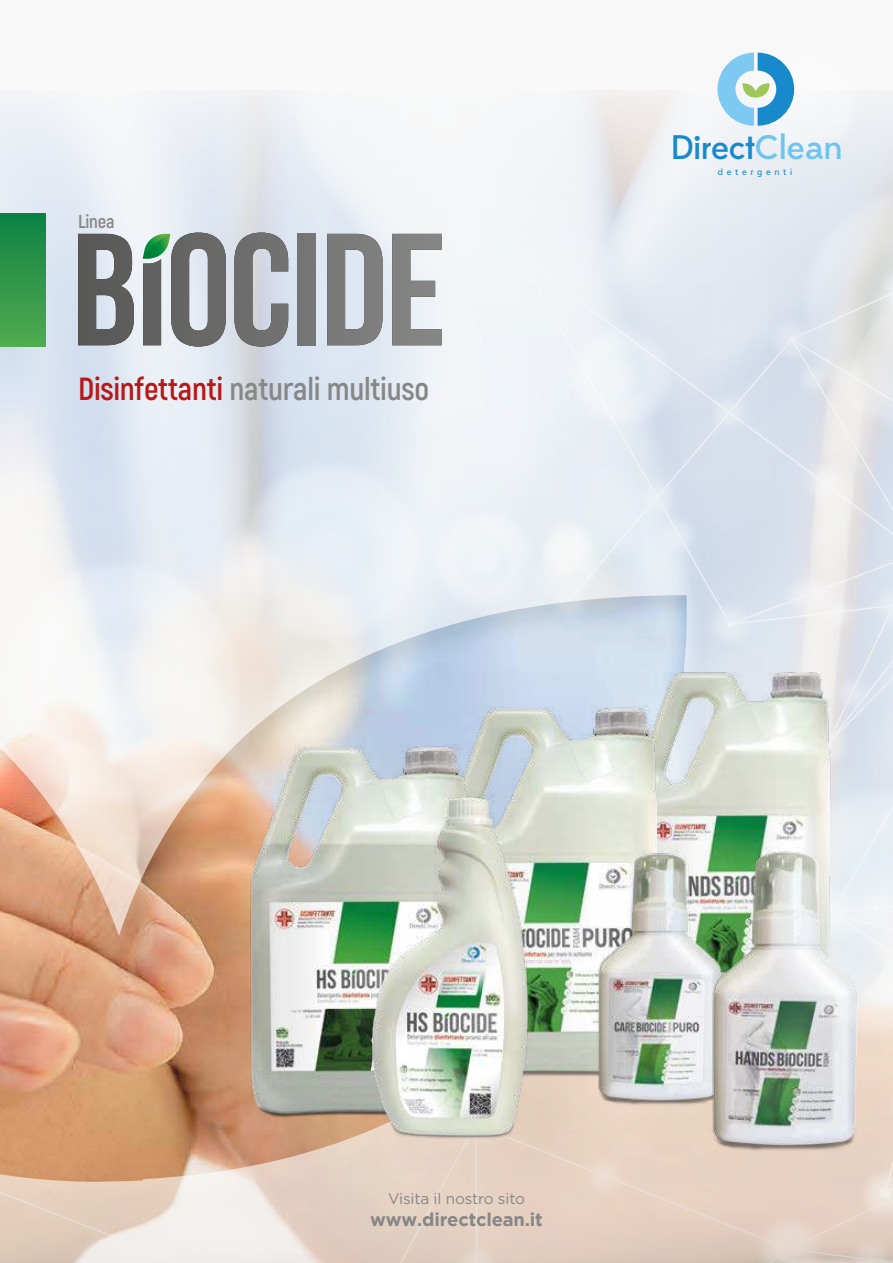
<style>
.page{position:relative;width:893px;height:1263px;background:#fff}
.page>*{position:absolute;margin:0;border:0;box-sizing:border-box;transform-origin:0 0}
.t1{font:500 34.05px "Edmondsans";letter-spacing:-.025em;color:#188acb}
.t2{font:700 31.95px "Akrobat";letter-spacing:-.01em;color:#878787}
.t3{font:700 18.75px "Akrobat";letter-spacing:-.01em;color:#878787}
.t4{font:700 18.3px "Gotham";letter-spacing:-.01em;color:#878787}
.t5{font:15.3px "Gotham";letter-spacing:-.01em;color:#878787}
.t6{font:9.15px "Carto Gothic Std";letter-spacing:.395em;color:#188acb}
.s1{color:#b81817}
.s2{color:#6dc4ef}
</style>
<div class="page">
<svg style="left:0;top:1136px;width:893px;height:127px;background:#e3ccbc"></svg>
<img style="left:640px;top:1136px;width:241px;height:47px">
<img style="left:288px;top:1136px;width:282px;height:36px">
<img style="left:0;top:90px;width:893px;height:1046px">
<img style="left:0;top:529px;width:273px;height:308px">
<img style="left:770px;top:197px;width:123px;height:266px">
<img style="left:734px;top:756px;width:159px;height:308px">
<img style="left:451px;top:467px;width:124px;height:185px">
<img style="left:528px;top:284px;width:185px;height:185px">
<img style="left:713px;top:52px;width:180px;height:145px">
<img style="left:208px;top:431px;width:243px;height:242px">
<img style="left:0;top:435px;width:32px;height:204px">
<div style="left:0;top:214px;width:45px;height:133px;background:linear-gradient(to bottom,#0e8143,#51ac4f)"></div>
<svg style="left:78px;top:234px;width:56px;height:111px;background:#7b7d7f"></svg>
<svg style="left:234px;top:233px;width:54px;height:114px;background:#97999d"></svg>
<div style="left:298px;top:234px;width:18px;height:111px;background:#757575"></div>
<svg style="left:327px;top:234px;width:55px;height:111px;background:#96989a"></svg>
<svg style="left:392px;top:234px;width:50px;height:111px"></svg>
<svg style="left:143px;top:233px;width:83px;height:114px;background:#8c9492"></svg>
<svg style="left:717px;top:53px;width:77px;height:73px"></svg>
<p class="t3" style="left:78px;top:210px;width:38px">Linea</p>
<p class="t2" style="left:78px;top:369px;width:352px"><span class="s1">Disinfettanti</span> naturali multiuso</p>
<p class="t1" style="left:670px;top:127px;width:174px">Direct<span class="s2">Clean</span></p>
<p class="t6" style="left:718px;top:166px;width:76px">detergenti</p>
<p class="t5" style="left:388px;top:1190px;width:138px">Visita il nostro sito</p>
<p class="t4" style="left:370px;top:1209px;width:174px">www.directclean.it</p>
</div>
